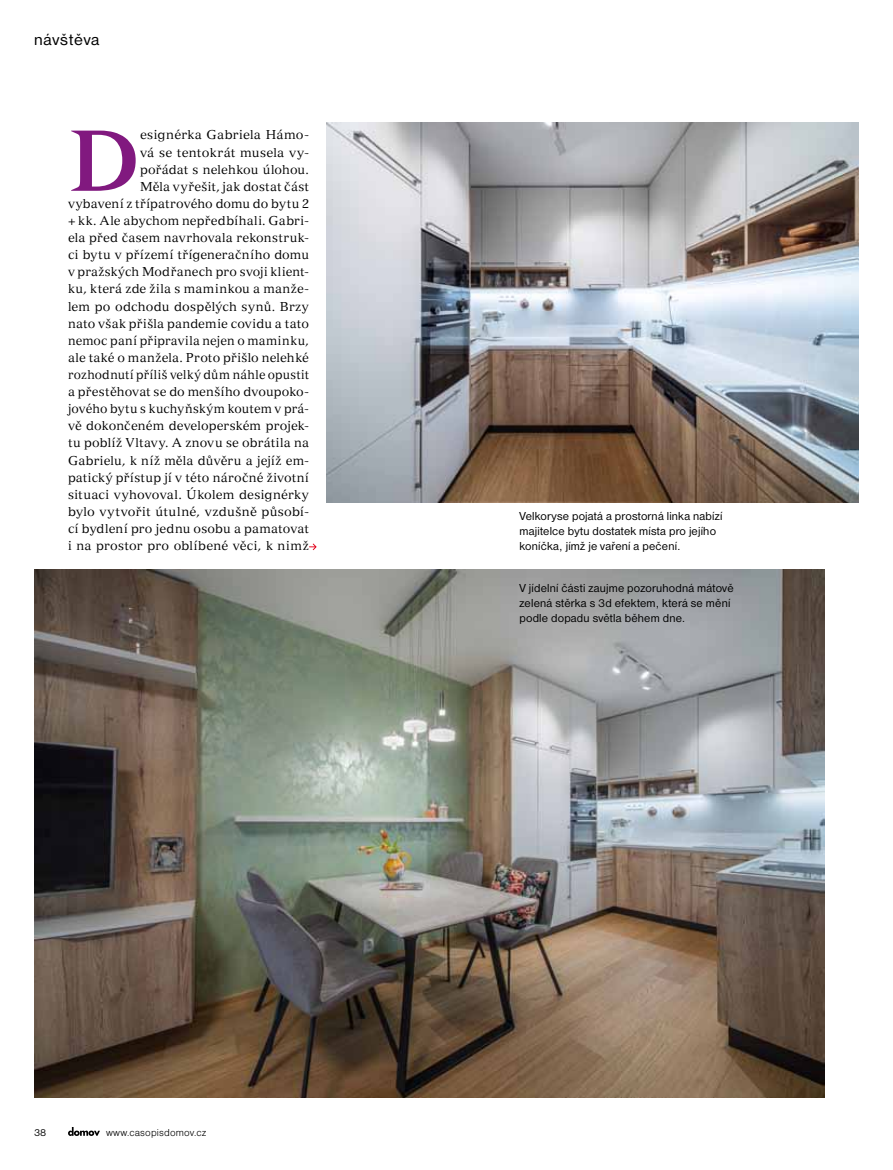
<style>
.page{position:relative;width:893px;height:1170px;background:#fff}
.page>*{position:absolute;margin:0;border:0;box-sizing:border-box;transform-origin:0 0}
.t1{font:700 84.45px "Versailles LT Com";color:#81197f}
.t2{font:16.5px "Nimbus Sans DOT";letter-spacing:.045em;color:#000}
.t3{font:12.45px/17.1px "Versailles LT Com";letter-spacing:.015em;color:#000;text-align:right}
.t4{font:12px/15px "Nimbus Sans DOT";letter-spacing:.015em;color:#000}
.t5{font:10.5px "Nimbus Sans DOT Ligh";letter-spacing:.015em;color:#000}
.t6{font:10.5px "Nimbus Sans DOT";color:#000}
</style>
<div class="page">
<svg style="left:68px;top:1127px;width:32px;height:8px"></svg>
<svg style="left:309px;top:543px;width:8px;height:7px"></svg>
<img style="left:34px;top:569px;width:791px;height:528px">
<img style="left:326px;top:122px;width:533px;height:381px">
<h2 class="t2" style="left:34px;top:30px;width:67px">návštěva</h2>
<p class="t3" style="left:68px;top:126px;width:242px">esignérka Gabriela Hámo-<br>vá se tentokrát musela vy-<br>pořádat s nelehkou úlohou.<br>Měla vyřešit, jak dostat část<br>vybavení z třípatrového domu do bytu 2 + kk. Ale abychom nepředbíhali. Gabri&shy;ela před časem navrhovala rekonstruk&shy;ci bytu v přízemí třígeneračního domu v pražských Modřanech pro svoji klient&shy;ku, která zde žila s maminkou a manže&shy;lem po odchodu dospělých synů. Brzy nato však přišla pandemie covidu a tato nemoc paní připravila nejen o maminku, ale také o manžela. Proto přišlo nelehké rozhodnutí příliš velký dům náhle opustit a přestěhovat se do menšího dvoupoko&shy;jového bytu s kuchyňským koutem v prá&shy;vě dokončeném developerském projek&shy;tu poblíž Vltavy. A znovu se obrátila na Gabrielu, k níž měla důvěru a jejíž em&shy;patický přístup jí v této náročné životní situaci vyhovoval. Úkolem designérky bylo vytvořit útulné, vzdušně působí&shy;cí bydlení pro jednu osobu a pamatovat i na prostor pro oblíbené věci, k nimž</p>
<h1 class="t1" style="left:68px;top:110px;width:73px">D</h1>
<p class="t6" style="left:34px;top:1126px;width:14px">38</p>
<p class="t5" style="left:106px;top:1126px;width:102px">www.casopisdomov.cz</p>
<p class="t4" style="left:519px;top:508px;width:204px">Velkoryse pojatá a prostorná linka nabízí majitelce bytu dostatek místa pro jejího koníčka, jímž je vaření a pečení.</p>
<p class="t4" style="left:519px;top:581px;width:216px">V jídelní části zaujme pozoruhodná mátově zelená stěrka s 3d efektem, která se mění podle dopadu světla během dne.</p>
</div>
